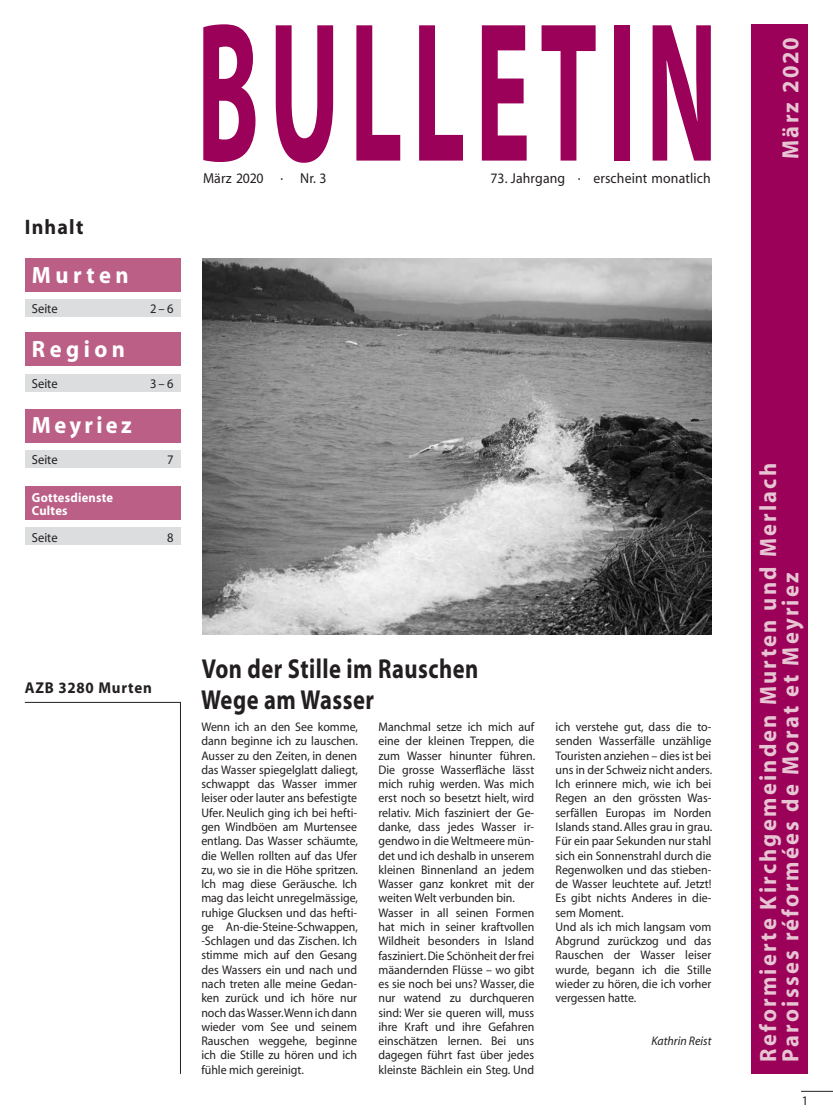
<style>
.page{position:relative;width:833px;height:1120px;background:#fff}
.page>*{position:absolute;margin:0;border:0;box-sizing:border-box;transform-origin:0 0}
.t1{font:700 200.62px "Myriad";letter-spacing:.09em;color:#9c0159;scale:.52 1}
.t2{font:700 27.5px/31.2px "Myriad";letter-spacing:.02em;color:#231f20;scale:.82 1}
.t3{font:700 23.62px/22.5px "Myriad";letter-spacing:.1em;color:#e6c4d2;scale:.95 1}
.t4{font:700 23.62px "Myriad";letter-spacing:.2em;color:#fff;scale:.95 1}
.t5{font:700 23.62px "Myriad";letter-spacing:.15em;color:#fff;scale:.95 1}
.t6{font:700 21px "Myriad";letter-spacing:.06em;color:#231f20;scale:.95 1}
.t7{font:700 15.75px "Myriad";letter-spacing:.05em;color:#231f20;scale:.95 1}
.t8{font:14.5px "Myriad";letter-spacing:.01em;color:#231f20;scale:.95 1}
.t9{font:13.12px "Myriad";color:#231f20;scale:.95 1}
.t10{font:700 13.12px/13.8px "Myriad";letter-spacing:.02em;color:#fff;scale:.95 1}
.t11{font:12.5px/14.2px "Myriad";color:#231f20;scale:.95 1}
.t12{font:italic 12.5px "Myriad";color:#231f20;scale:.95 1}
</style>
<div class="page">
<div style="left:751px;top:25px;width:57px;height:1049px;background:#9c0159"></div>
<hr style="left:801px;top:1091px;width:32px;height:1px;background:#231f20">
<svg style="left:24px;top:702px;width:157px;height:372px"></svg>
<div style="left:25px;top:258px;width:156px;height:34px;background:#bb5f87"></div>
<div style="left:25px;top:332px;width:156px;height:34px;background:#bb5f87"></div>
<div style="left:25px;top:409px;width:156px;height:33px;background:#bb5f87"></div>
<div style="left:25px;top:486px;width:156px;height:33px;background:#bb5f87"></div>
<div style="left:25px;top:299px;width:155px;height:18px;background:#dcdddf"></div>
<div style="left:25px;top:374px;width:156px;height:18px;background:#dcdddf"></div>
<div style="left:25px;top:450px;width:156px;height:18px;background:#dcdddf"></div>
<div style="left:25px;top:527px;width:156px;height:18px;background:#dcdddf"></div>
<img style="left:202px;top:259px;width:509px;height:376px">
<h3 class="t6" style="left:25px;top:216px;width:63px">Inhalt</h3>
<h3 class="t4" style="left:32px;top:262px;width:104px">Murten</h3>
<p class="t9" style="left:32px;top:302px;width:29px">Seite</p>
<p class="t9" style="left:150px;top:302px;width:26px">2–6</p>
<h3 class="t4" style="left:32px;top:337px;width:100px">Region</h3>
<p class="t9" style="left:32px;top:377px;width:29px">Seite</p>
<p class="t9" style="left:150px;top:377px;width:26px">3–6</p>
<h3 class="t5" style="left:32px;top:413px;width:107px">Meyriez</h3>
<p class="t9" style="left:32px;top:453px;width:29px">Seite</p>
<p class="t9" style="left:167px;top:453px;width:8px">7</p>
<p class="t10" style="left:32px;top:491px;width:87px">Gottesdienste<br>Cultes</p>
<p class="t9" style="left:32px;top:531px;width:29px">Seite</p>
<p class="t9" style="left:167px;top:531px;width:8px">8</p>
<h1 class="t1" style="left:196px;top:-10px;width:1004px">BULLETIN</h1>
<p class="t8" style="left:203px;top:171px;width:131px">März 2020 · Nr. 3</p>
<p class="t8" style="left:490px;top:171px;width:233px">73. Jahrgang · erscheint monatlich</p>
<p class="t7" style="left:25px;top:679px;width:135px">AZB 3280 Murten</p>
<h2 class="t2" style="left:201px;top:654px;width:340px">Von der Stille im Rauschen<br>Wege am Wasser</h2>
<p class="t11" style="left:201px;top:720px;width:166px;text-align:justify">Wenn ich an den See komme, dann beginne ich zu lauschen.<br>Ausser zu den Zeiten, in denen das Wasser spiegelglatt daliegt, schwappt das Wasser immer leiser oder lauter ans befestigte Ufer. Neulich ging ich bei hefti&shy;gen Windböen am Murtensee entlang. Das Wasser schäumte, die Wellen rollten auf das Ufer zu, wo sie in die Höhe spritzen.<br>Ich mag diese Geräusche. Ich mag das leicht unregelmässige, ruhige Glucksen und das hefti&shy;ge An-die-Steine-Schwappen, -Schlagen und das Zischen. Ich stimme mich auf den Gesang des Wassers ein und nach und nach treten alle meine Gedan&shy;ken zurück und ich höre nur noch das Wasser.Wenn ich dann wieder vom See und seinem Rauschen weggehe, beginne ich die Stille zu hören und ich fühle mich gereinigt.</p>
<p class="t11" style="left:378px;top:720px;width:166px">Manchmal setze ich mich auf eine der kleinen Treppen, die zum Wasser hinunter führen.<br>Die grosse Wasserfläche lässt mich ruhig werden. Was mich erst noch so besetzt hielt, wird relativ. Mich fasziniert der Ge&shy;danke, dass jedes Wasser ir&shy;gendwo in die Weltmeere mün&shy;det und ich deshalb in unserem kleinen Binnenland an jedem<br>Wasser ganz konkret mit der weiten Welt verbunden bin.<br>Wasser in all seinen Formen hat mich in seiner kraftvollen<br>Wildheit besonders in Island fasziniert. Die Schönheit der frei mäandernden Flüsse – wo gibt es sie noch bei uns? Wasser, die nur watend zu durchqueren sind: Wer sie queren will, muss ihre Kraft und ihre Gefahren einschätzen lernen. Bei uns dagegen führt fast über jedes kleinste Bächlein ein Steg. Und</p>
<p class="t11" style="left:555px;top:720px;width:166px">ich verstehe gut, dass die to&shy;senden Wasserfälle unzählige<br>Touristen anziehen – dies ist bei uns in der Schweiz nicht anders.<br>Ich erinnere mich, wie ich bei<br>Regen an den grössten Was&shy;serfällen Europas im Norden<br>Islands stand. Alles grau in grau.<br>Für ein paar Sekunden nur stahl sich ein Sonnenstrahl durch die<br>Regenwolken und das stieben&shy;de Wasser leuchtete auf. Jetzt!<br>Es gibt nichts Anderes in die&shy;sem Moment.<br>Und als ich mich langsam vom<br>Abgrund zurückzog und das<br>Rauschen der Wasser leiser wurde, begann ich die Stille wieder zu hören, die ich vorher vergessen hatte.</p>
<p class="t12" style="left:651px;top:1034px;width:65px">Kathrin Reist</p>
<h3 class="t3" style="left:780px;top:159px;width:130px;rotate:-90deg">März 2020</h3>
<h3 class="t3" style="left:757px;top:1062px;width:632px;rotate:-90deg">Reformierte Kirchgemeinden Murten und Merlach<br>Paroisses réformées de Morat et Meyriez</h3>
<p class="t9" style="left:802px;top:1093px;width:8px">1</p>
</div>
